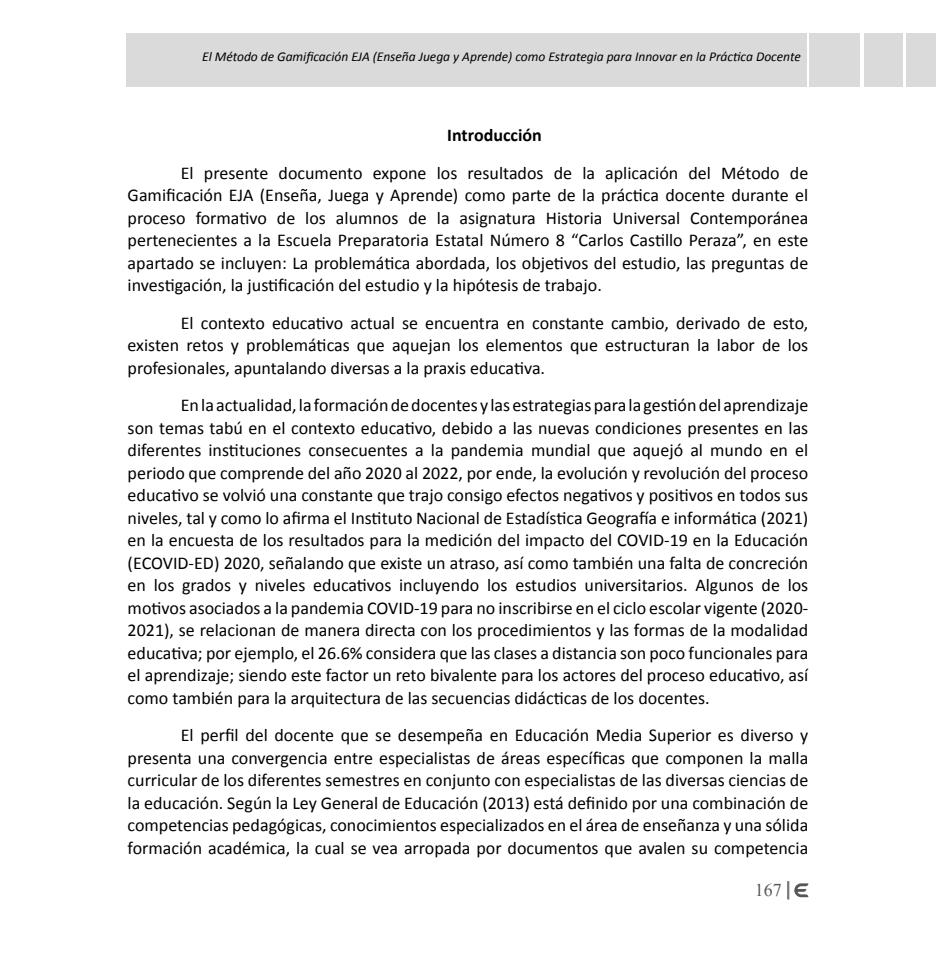
<style>
.page{position:relative;width:936px;height:978px;background:#fff}
.page>*{position:absolute;margin:0;border:0;box-sizing:border-box;transform-origin:0 0}
.t1{font:18px/22.5px "Calibri";color:#000;text-align:justify}
.t2{font:700 18px "Calibri";color:#000}
.t3{font:18px "Times New Roman";color:#575756}
.t4{font:italic 13.5px "Calibri";color:#000}
</style>
<div class="page">
<svg style="left:787px;top:881px;width:21px;height:18px"></svg>
<div style="left:863px;top:33px;width:39px;height:53px;background:#dadada"></div>
<div style="left:906px;top:33px;width:29px;height:53px;background:#dadada"></div>
<div style="left:809px;top:33px;width:51px;height:53px;background:#dadada"></div>
<div style="left:126px;top:33px;width:680px;height:53px;background:#dadada"></div>
<p class="t4" style="left:202px;top:47px;width:600px">El Método de Gamificación EJA (Enseña Juega y Aprende) como Estrategia para Innovar en la Práctica Docente</p>
<p class="t2" style="left:447px;top:122px;width:96px">Introducción</p>
<p class="t1" style="left:128px;top:161px;width:682px;text-indent:53px">El presente documento expone los resultados de la aplicación del Método de Gamificación EJA (Enseña, Juega y Aprende) como parte de la práctica docente durante el proceso formativo de los alumnos de la asignatura Historia Universal Contemporánea pertenecientes a la Escuela Preparatoria Estatal Número 8 “Carlos Castillo Peraza”, en este apartado se incluyen: La problemática abordada, los objetivos del estudio, las preguntas de investigación, la justificación del estudio y la hipótesis de trabajo.</p>
<p class="t1" style="left:128px;top:311px;width:682px;text-indent:53px">El contexto educativo actual se encuentra en constante cambio, derivado de esto, existen retos y problemáticas que aquejan los elementos que estructuran la labor de los profesionales, apuntalando diversas a la praxis educativa.</p>
<p class="t1" style="left:128px;top:394px;width:682px;text-indent:53px">En la actualidad, la formación de docentes y las estrategias para la gestión del aprendizaje son temas tabú en el contexto educativo, debido a las nuevas condiciones presentes en las diferentes instituciones consecuentes a la pandemia mundial que aquejó al mundo en el periodo que comprende del año 2020 al 2022, por ende, la evolución y revolución del proceso educativo se volvió una constante que trajo consigo efectos negativos y positivos en todos sus niveles, tal y como lo afirma el Instituto Nacional de Estadística Geografía e informática (2021) en la encuesta de los resultados para la medición del impacto del COVID-19 en la Educación (ECOVID-ED) 2020, señalando que existe un atraso, así como también una falta de concreción en los grados y niveles educativos incluyendo los estudios universitarios. Algunos de los motivos asociados a la pandemia COVID-19 para no inscribirse en el ciclo escolar vigente (2020- 2021), se relacionan de manera directa con los procedimientos y las formas de la modalidad educativa; por ejemplo, el 26.6% considera que las clases a distancia son poco funcionales para el aprendizaje; siendo este factor un reto bivalente para los actores del proceso educativo, así como también para la arquitectura de las secuencias didácticas de los docentes.</p>
<p class="t1" style="left:128px;top:724px;width:682px;text-indent:53px">El perfil del docente que se desempeña en Educación Media Superior es diverso y presenta una convergencia entre especialistas de áreas específicas que componen la malla curricular de los diferentes semestres en conjunto con especialistas de las diversas ciencias de la educación. Según la Ley General de Educación (2013) está definido por una combinación de competencias pedagógicas, conocimientos especializados en el área de enseñanza y una sólida formación académica, la cual se vea arropada por documentos que avalen su competencia</p>
<p class="t3" style="left:754px;top:878px;width:28px">167</p>
</div>
